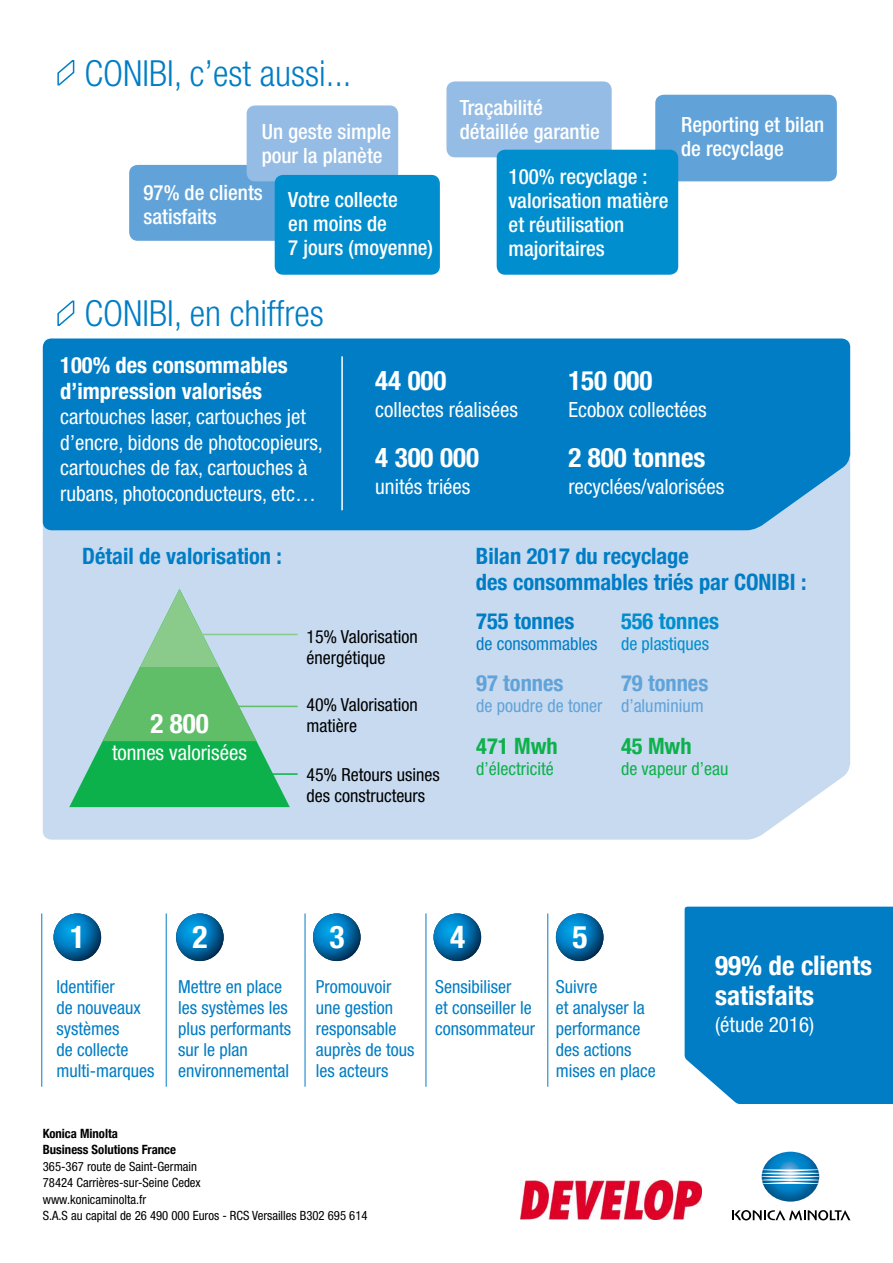
<style>
.page{position:relative;width:893px;height:1263px;background:#fff}
.page>*{position:absolute;margin:0;border:0;box-sizing:border-box;transform-origin:0 0}
.t1{font:300 condensed 36px "Helvetica Neue LT Std";color:#007dc5}
.t2{font:700 condensed 31.5px "Helvetica Neue";color:#fff}
.t3{font:700 condensed 27px/30px "Helvetica Neue";color:#fff}
.t4{font:700 condensed 22.5px/25.5px "Helvetica Neue";color:#007dc5}
.t5{font:700 condensed 22.5px/25.5px "Helvetica Neue";color:#fff}
.t6{font:700 condensed 22.5px "Helvetica Neue";color:#61a3d9}
.t7{font:700 condensed 22.5px "Helvetica Neue";color:#0db14b}
.t8{font:700 condensed 22.5px "Helvetica Neue";color:#008ece}
.t9{font:condensed 21px/25.5px "Helvetica Neue LT Std";color:#fff}
.t10{font:500 condensed 21px/24px "Helvetica Neue LT Std";color:#fff}
.t11{font:condensed 18px/21px "Helvetica Neue LT Std";color:#007dc5}
.t12{font:condensed 18px/21px "Helvetica Neue LT Std";color:#000}
.t13{font:condensed 18px "Helvetica Neue LT Std";color:#0db14b}
.t14{font:condensed 18px "Helvetica Neue LT Std";color:#61a3d9}
.t15{font:condensed 18px "Helvetica Neue LT Std";color:#008ece}
.t16{font:condensed 12.75px/16.5px "Helvetica Neue LT Std";color:#000}
.t17{font:700 condensed 12.75px/16.5px "Helvetica Neue";color:#000}
</style>
<div class="page">
<div style="left:685px;top:907px;width:208px;height:197px;background:#007dc5"></div>
<div style="left:129px;top:165px;width:165px;height:76px;background:#61a3d9;border-radius:9px"></div>
<div style="left:655px;top:95px;width:182px;height:86px;background:#61a3d9;border-radius:9px"></div>
<div style="left:247px;top:105px;width:151px;height:76px;background:#94bce4;border-radius:9px"></div>
<div style="left:446px;top:81px;width:166px;height:76px;background:#94bce4;border-radius:9px"></div>
<div style="left:275px;top:175px;width:165px;height:100px;background:#008ece;border-radius:9px"></div>
<div style="left:497px;top:150px;width:181px;height:125px;background:#008ece;border-radius:9px"></div>
<div style="left:43px;top:530px;width:807px;height:310px;background:#c7daf0"></div>
<div style="left:43px;top:338px;width:807px;height:192px;background:#007dc5"></div>
<svg style="left:69px;top:589px;width:221px;height:218px;background:#6ac59e"></svg>
<svg style="left:103px;top:589px;width:153px;height:152px;background:#98ccaf"></svg>
<svg style="left:57px;top:60px;width:17px;height:25px"></svg>
<svg style="left:57px;top:301px;width:17px;height:25px"></svg>
<svg style="left:54px;top:913px;width:47px;height:48px;background:#0271ae"></svg>
<svg style="left:176px;top:913px;width:48px;height:48px;background:#0473af"></svg>
<svg style="left:313px;top:913px;width:48px;height:48px;background:#0573af"></svg>
<svg style="left:433px;top:913px;width:48px;height:48px;background:#0573af"></svg>
<svg style="left:556px;top:913px;width:47px;height:48px;background:#0272af"></svg>
<hr style="left:341px;top:356px;width:2px;height:154px;background:#fff">
<hr style="left:41px;top:913px;width:1px;height:174px;background:#007dc5">
<hr style="left:166px;top:913px;width:1px;height:174px;background:#007dc5">
<hr style="left:305px;top:913px;width:1px;height:174px;background:#007dc5">
<hr style="left:426px;top:913px;width:1px;height:174px;background:#007dc5">
<hr style="left:547px;top:913px;width:1px;height:174px;background:#007dc5">
<hr style="left:193px;top:634px;width:105px;height:1px;background:#8aca8b">
<hr style="left:193px;top:706px;width:105px;height:1px;background:#60bd68">
<hr style="left:193px;top:773px;width:105px;height:2px;background:#0db14b">
<svg style="left:762px;top:1152px;width:57px;height:49px"></svg>
<svg style="left:732px;top:1210px;width:118px;height:10px"></svg>
<img style="left:521px;top:1181px;width:180px;height:38px">
<h1 class="t1" style="left:85px;top:52px;width:269px">CONIBI, c’est aussi...</h1>
<p class="t10" style="left:262px;top:119px;width:131px">Un geste simple pour la planète</p>
<p class="t10" style="left:144px;top:180px;width:121px">97% de clients satisfaits</p>
<p class="t10" style="left:288px;top:187px;width:146px">Votre collecte<br>en moins de<br>7 jours (moyenne)</p>
<h1 class="t1" style="left:85px;top:293px;width:241px">CONIBI, en chiffres</h1>
<p class="t10" style="left:460px;top:96px;width:142px">Traçabilité détaillée garantie</p>
<p class="t10" style="left:509px;top:165px;width:161px">100% recyclage : valorisation matière et réutilisation majoritaires</p>
<p class="t10" style="left:681px;top:112px;width:145px">Reporting et bilan de recyclage</p>
<p class="t5" style="left:60px;top:351px;width:229px">100% des consommables d’impression valorisés</p>
<p class="t9" style="left:60px;top:404px;width:264px">cartouches laser, cartouches jet d’encre, bidons de photocopieurs, cartouches de fax, cartouches à rubans, photoconducteurs, etc…</p>
<h3 class="t3" style="left:375px;top:363px;width:73px">44 000</h3>
<p class="t9" style="left:375px;top:396px;width:144px">collectes réalisées</p>
<h3 class="t3" style="left:375px;top:440px;width:105px">4 300 000</h3>
<p class="t9" style="left:375px;top:473px;width:97px">unités triées</p>
<h3 class="t3" style="left:568px;top:363px;width:86px">150 000</h3>
<p class="t9" style="left:568px;top:396px;width:140px">Ecobox collectées</p>
<h3 class="t3" style="left:568px;top:440px;width:139px">2 800 tonnes</h3>
<p class="t9" style="left:568px;top:473px;width:158px">recyclées/valorisées</p>
<p class="t4" style="left:82px;top:542px;width:201px">Détail de valorisation :</p>
<p class="t4" style="left:476px;top:542px;width:332px">Bilan 2017 du recyclage<br>des consommables triés par CONIBI :</p>
<p class="t4" style="left:476px;top:607px;width:100px">755 tonnes</p>
<p class="t11" style="left:476px;top:633px;width:123px">de consommables</p>
<p class="t8" style="left:621px;top:603px;width:100px">556 tonnes</p>
<p class="t15" style="left:621px;top:633px;width:90px">de plastiques</p>
<p class="t12" style="left:306px;top:626px;width:113px">15% Valorisation énergétique</p>
<h3 class="t3" style="left:150px;top:707px;width:60px">2 800</h3>
<p class="t9" style="left:112px;top:740px;width:136px">tonnes valorisées</p>
<p class="t12" style="left:306px;top:694px;width:113px">40% Valorisation matière</p>
<p class="t12" style="left:306px;top:763px;width:135px">45% Retours usines des constructeurs</p>
<p class="t6" style="left:476px;top:664px;width:89px">97 tonnes</p>
<p class="t14" style="left:476px;top:695px;width:128px">de poudre de toner</p>
<p class="t7" style="left:476px;top:727px;width:83px">471 Mwh</p>
<p class="t13" style="left:476px;top:758px;width:79px">d’électricité</p>
<p class="t6" style="left:621px;top:664px;width:89px">79 tonnes</p>
<p class="t14" style="left:621px;top:695px;width:84px">d’aluminium</p>
<p class="t7" style="left:621px;top:727px;width:72px">45 Mwh</p>
<p class="t13" style="left:621px;top:758px;width:109px">de vapeur d’eau</p>
<h2 class="t2" style="left:70px;top:911px;width:17px">1</h2>
<h2 class="t2" style="left:193px;top:911px;width:17px">2</h2>
<h2 class="t2" style="left:330px;top:911px;width:17px">3</h2>
<h2 class="t2" style="left:450px;top:911px;width:17px">4</h2>
<h2 class="t2" style="left:572px;top:911px;width:17px">5</h2>
<p class="t11" style="left:57px;top:976px;width:99px">Identifier<br>de nouveaux systèmes<br>de collecte multi-marques</p>
<p class="t11" style="left:178px;top:976px;width:114px">Mettre en place les systèmes les plus performants sur le plan environnemental</p>
<p class="t11" style="left:316px;top:976px;width:100px">Promouvoir une gestion responsable auprès de tous les acteurs</p>
<p class="t11" style="left:435px;top:976px;width:101px">Sensibiliser<br>et conseiller le consommateur</p>
<p class="t11" style="left:556px;top:976px;width:101px">Suivre<br>et analyser la performance des actions mises en place</p>
<p class="t17" style="left:43px;top:1124px;width:135px">Konica Minolta<br>Business Solutions France</p>
<p class="t16" style="left:43px;top:1158px;width:326px">365-367 route de Saint-Germain<br>78424 Carrières-sur-Seine Cedex<br>www.konicaminolta.fr<br>S.A.S au capital de 26 490 000 Euros - RCS Versailles B302 695 614</p>
<h3 class="t3" style="left:715px;top:949px;width:158px">99% de clients satisfaits</h3>
<p class="t9" style="left:715px;top:1012px;width:101px">(étude 2016)</p>
</div>
